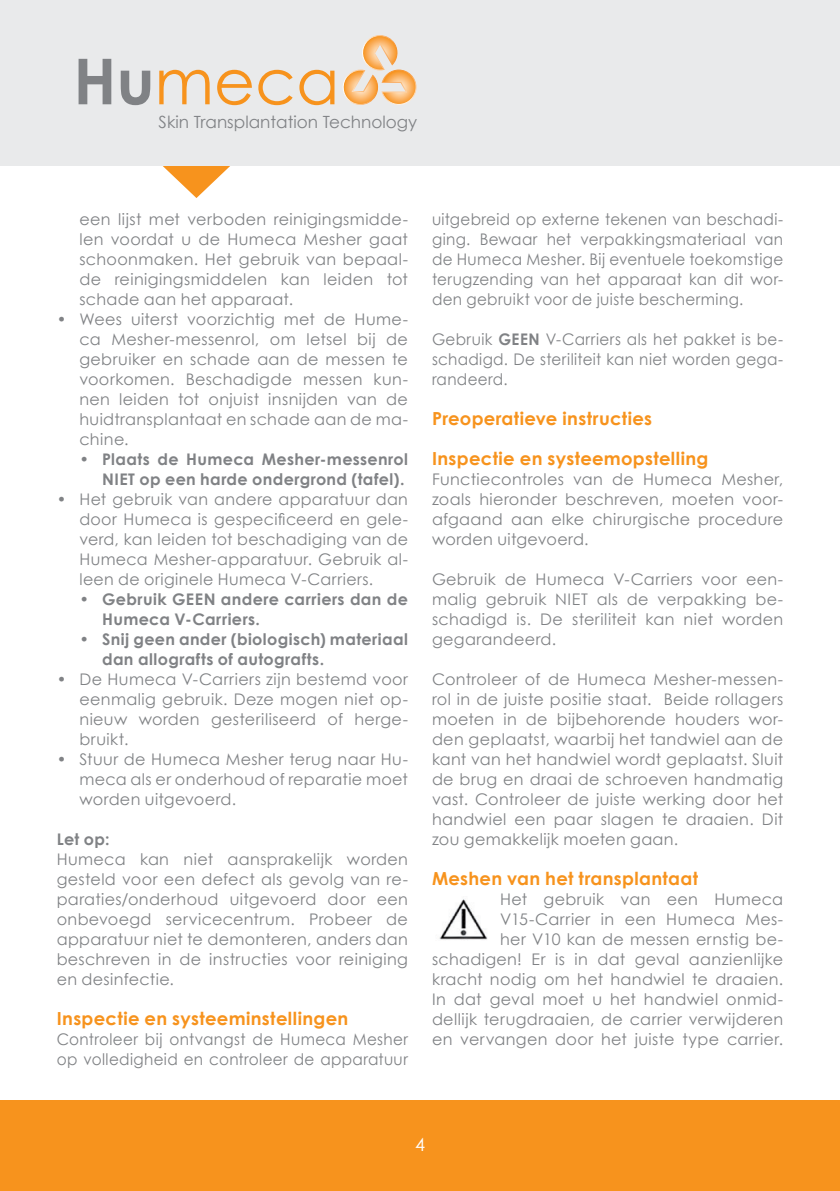
<style>
.page{position:relative;width:840px;height:1191px;background:#fff}
.page>*{position:absolute;margin:0;border:0;box-sizing:border-box;transform-origin:0 0}
.t1{font:63.2px "Century Gothic";color:#f7931d}
.t2{font:35.2px "Century Gothic";color:#f58e23}
.t3{font:700 18px "Century Gothic";letter-spacing:.02em;color:#f7931d}
.t4{font:18px "Century Gothic";color:#fff}
.t5{font:16.8px "Century Gothic";color:#808285}
.t6{font:16px/20px "Century Gothic";letter-spacing:.02em;color:#808285;text-align:justify}
.t7{font:16px/20px "Century Gothic";letter-spacing:.02em;color:#808285;text-align:justify;scale:.95 1}
.t8{font:700 16px/20px "Century Gothic";letter-spacing:.02em;color:#808285}
.s1{font-weight:700;color:#808285}
.s2{font-weight:700;color:#919398}
.s3{font-weight:700}
</style>
<div class="page">
<svg style="left:163px;top:166px;width:67px;height:32px"></svg>
<div style="left:0;top:0;width:839px;height:166px;background:#e9eaeb"></div>
<svg style="left:343px;top:35px;width:73px;height:70px"></svg>
<div style="left:0;top:1100px;width:839px;height:91px;background:#f7931d"></div>
<img style="left:439px;top:899px;width:49px;height:41px">
<p class="t1" style="left:73px;top:43px;width:267px"><span class="s1">Hu</span>meca</p>
<p class="t2" style="left:70px;top:80px;width:149px"><span class="s2">Hu</span>meca</p>
<p class="t5" style="left:158px;top:112px;width:260px">Skin Transplantation Technology</p>
<p class="t6" style="left:79px;top:209px;width:330px">een lijst met verboden reinigingsmidde&shy;len voordat u de Humeca Mesher gaat schoonmaken. Het gebruik van bepaal&shy;de reinigingsmiddelen kan leiden tot schade aan het apparaat.</p>
<p class="t6" style="left:79px;top:309px;width:330px;text-indent:-23px">• Wees uiterst voorzichtig met de Hume&shy;ca Mesher-messenrol, om letsel bij de gebruiker en schade aan de messen te voorkomen. Beschadigde messen kun&shy;nen leiden tot onjuist insnijden van de huidtransplantaat en schade aan de ma&shy;chine.</p>
<p class="t8" style="left:79px;top:448px;width:330px;text-align:right">• Plaats de Humeca Mesher-messenrol<br>NIET op een harde ondergrond (tafel).</p>
<p class="t6" style="left:79px;top:489px;width:330px;text-indent:-23px">• Het gebruik van andere apparatuur dan door Humeca is gespecificeerd en gele&shy;verd, kan leiden tot beschadiging van de Humeca Mesher-apparatuur. Gebruik al&shy;leen de originele Humeca V-Carriers.</p>
<p class="t8" style="left:102px;top:588px;width:307px;text-indent:-23px">• Gebruik GEEN andere carriers dan de<br>Humeca V-Carriers.</p>
<p class="t8" style="left:102px;top:628px;width:307px;text-indent:-23px">• Snij geen ander (biologisch) materiaal dan allografts of autografts.</p>
<p class="t6" style="left:79px;top:669px;width:330px;text-indent:-23px">• De Humeca V-Carriers zijn bestemd voor eenmalig gebruik. Deze mogen niet op&shy;nieuw worden gesteriliseerd of herge&shy;bruikt.</p>
<p class="t6" style="left:79px;top:749px;width:330px;text-indent:-23px">• Stuur de Humeca Mesher terug naar Hu&shy;meca als er onderhoud of reparatie moet worden uitgevoerd.</p>
<p class="t8" style="left:57px;top:828px;width:54px">Let op:</p>
<p class="t6" style="left:57px;top:849px;width:352px">Humeca kan niet aansprakelijk worden gesteld voor een defect als gevolg van re&shy;paraties/onderhoud uitgevoerd door een onbevoegd servicecentrum. Probeer de apparatuur niet te demonteren, anders dan beschreven in de instructies voor reiniging en desinfectie.</p>
<p class="t3" style="left:57px;top:1004px;width:293px">Inspectie en systeeminstellingen</p>
<p class="t7" style="left:57px;top:1029px;width:371px">Controleer bij ontvangst de Humeca Mesher op volledigheid en controleer de apparatuur</p>
<p class="t7" style="left:432px;top:209px;width:371px">uitgebreid op externe tekenen van beschadi&shy;ging. Bewaar het verpakkingsmateriaal van de Humeca Mesher. Bij eventuele toekomstige terugzending van het apparaat kan dit wor&shy;den gebruikt voor de juiste bescherming.</p>
<p class="t7" style="left:432px;top:329px;width:371px">Gebruik <span class="s3">GEEN</span> V-Carriers als het pakket is be&shy;schadigd. De steriliteit kan niet worden gega&shy;randeerd.</p>
<p class="t3" style="left:432px;top:404px;width:221px">Preoperatieve instructies</p>
<p class="t3" style="left:432px;top:444px;width:278px">Inspectie en systeemopstelling</p>
<p class="t6" style="left:432px;top:469px;width:352px">Functiecontroles van de Humeca Mesher, zoals hieronder beschreven, moeten voor&shy;afgaand aan elke chirurgische procedure worden uitgevoerd.</p>
<p class="t6" style="left:432px;top:569px;width:352px">Gebruik de Humeca V-Carriers voor een&shy;malig gebruik NIET als de verpakking be&shy;schadigd is. De steriliteit kan niet worden gegarandeerd.</p>
<p class="t6" style="left:432px;top:669px;width:352px">Controleer of de Humeca Mesher-messen&shy;rol in de juiste positie staat. Beide rollagers moeten in de bijbehorende houders wor&shy;den geplaatst, waarbij het tandwiel aan de kant van het handwiel wordt geplaatst. Sluit de brug en draai de schroeven handmatig vast. Controleer de juiste werking door het handwiel een paar slagen te draaien. Dit zou gemakkelijk moeten gaan.</p>
<p class="t3" style="left:432px;top:864px;width:267px">Meshen van het transplantaat</p>
<p class="t6" style="left:432px;top:889px;width:352px;text-align:right">Het gebruik van een Humeca V15-Carrier in een Humeca Mes-<br>her V10 kan de messen ernstig be&shy;schadigen! Er is in dat geval aanzienlijke kracht nodig om het handwiel te draaien.<br>In dat geval moet u het handwiel onmid&shy;dellijk terugdraaien, de carrier verwijderen en vervangen door het juiste type carrier.</p>
<p class="t4" style="left:415px;top:1131px;width:11px">4</p>
</div>
